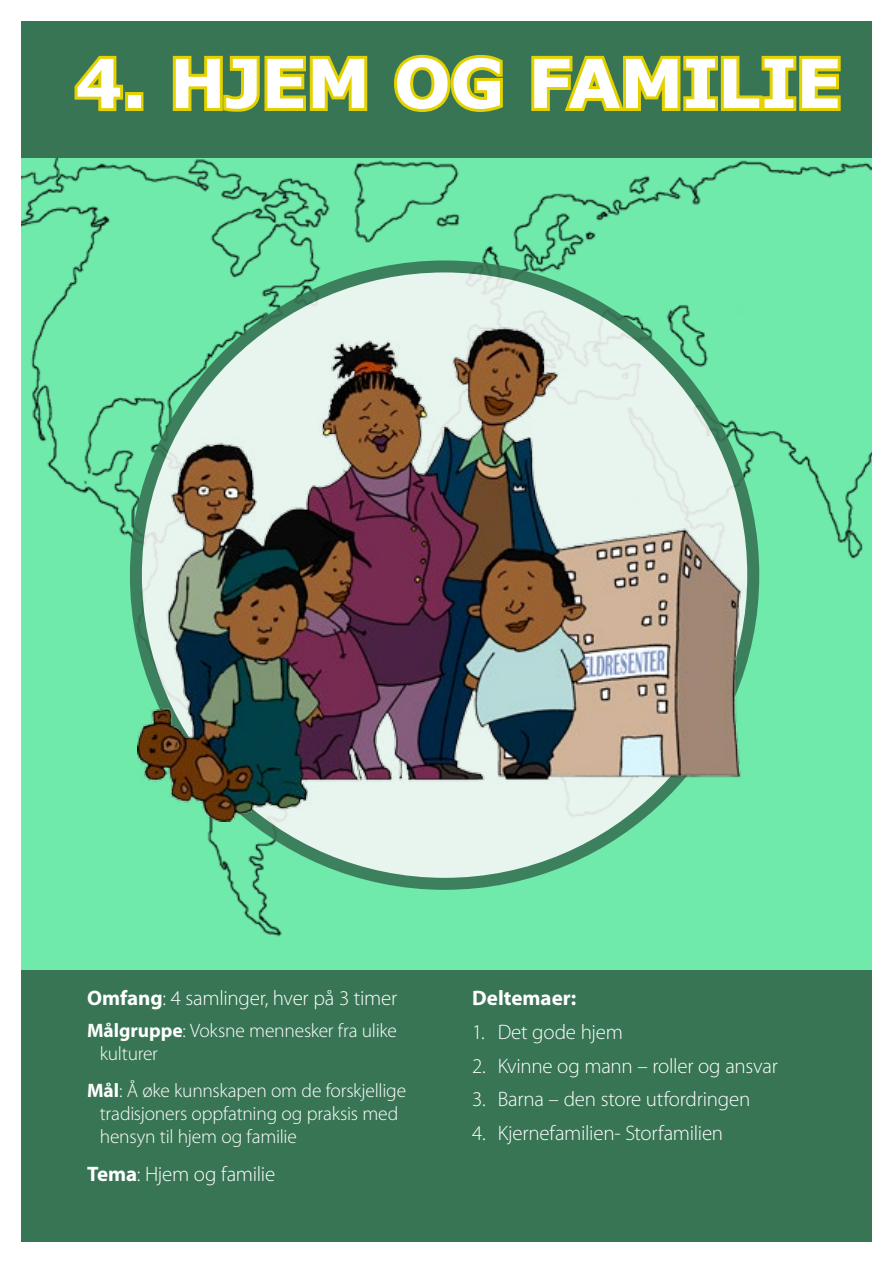
<style>
.page{position:relative;width:893px;height:1263px;background:#fff}
.page>*{position:absolute;margin:0;border:0;box-sizing:border-box;transform-origin:0 0}
.t1{font:700 67.5px "Verdana";letter-spacing:-.015em;color:#fff}
.t2{font:300 21px "Myriad Pro";letter-spacing:-.015em;color:#fff}
.t3{font:700 21px "Myriad Pro";color:#fff}
.t4{font:300 19.5px/23.4px "Myriad Pro";letter-spacing:-.01em;color:#fff}
.s1{font-weight:700}
</style>
<div class="page">
<div style="left:21px;top:21px;width:851px;height:1221px;background:#387555"></div>
<svg style="left:74px;top:55px;width:50px;height:57px"></svg>
<div style="left:125px;top:92px;width:18px;height:19px;border:6px solid #e3d100"></div>
<svg style="left:172px;top:55px;width:196px;height:57px"></svg>
<svg style="left:394px;top:54px;width:109px;height:58px"></svg>
<svg style="left:531px;top:55px;width:310px;height:56px"></svg>
<div style="left:21px;top:158px;width:851px;height:811px;background:#70eaaa"></div>
<svg style="left:136px;top:266px;width:617px;height:618px;fill:#e8f4ee"></svg>
<img style="left:137px;top:305px;width:617px;height:516px">
<h1 class="t1" style="left:75px;top:40px;width:769px">4. HJEM OG FAMILIE</h1>
<p class="t2" style="left:87px;top:986px;width:312px"><span class="s1">Omfang</span>: 4 samlinger, hver på 3 timer</p>
<p class="t4" style="left:100px;top:1019px;width:299px;text-indent:-13px"><span class="s1">Målgruppe</span>: Voksne mennesker fra ulike kulturer</p>
<p class="t4" style="left:100px;top:1079px;width:308px;text-indent:-13px"><span class="s1">Mål</span>: Å øke kunnskapen om de forskjellige tradisjoners oppfatning og praksis med hensyn til hjem og familie</p>
<p class="t2" style="left:87px;top:1163px;width:190px"><span class="s1">Tema</span>: Hjem og familie</p>
<p class="t3" style="left:472px;top:986px;width:105px">Deltemaer:</p>
<p class="t2" style="left:472px;top:1020px;width:152px">1. Det gode hjem</p>
<p class="t2" style="left:472px;top:1054px;width:307px">2. Kvinne og mann – roller og ansvar</p>
<p class="t2" style="left:472px;top:1088px;width:280px">3. Barna – den store utfordringen</p>
<p class="t2" style="left:472px;top:1121px;width:252px">4. Kjernefamilien- Storfamilien</p>
</div>
